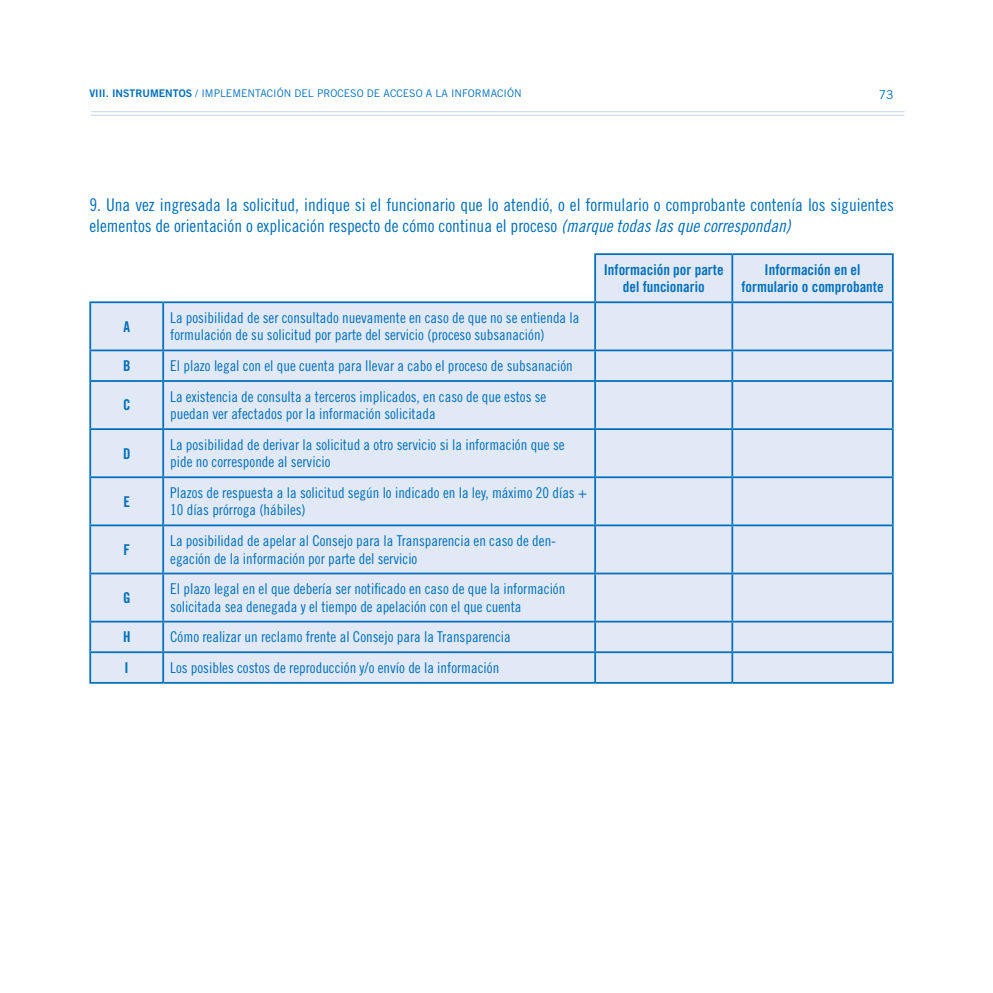
<style>
.page{position:relative;width:993px;height:993px;background:#fff}
.page>*{position:absolute;margin:0;border:0;box-sizing:border-box;transform-origin:0 0}
.t1{font:17.5px/21px "Trade Gothic LT Std Cn 18";color:#006fba}
.t2{font:14.88px/17.5px "Trade Gothic LT Std Cn 18";color:#006fba}
.t3{font:14.88px/17.5px "Trade Gothic LT Std Bd Cn 20";color:#006fba;text-align:center}
.t4{font:12.25px "Trade Gothic";color:#006fba}
.t5{font:10.5px "Trade Gothic LT Std";color:#006fba}
.s1{font-family:"Trade Gothic LT Std Bd 2"}
.s2{font-family:"Trade Gothic LT Std Cn 18 Obl"}
</style>
<div class="page">
<hr style="left:91px;top:115px;width:813px;height:1px;background:#c6d5ed">
<hr style="left:91px;top:111px;width:813px;height:1px;background:#c6d5ed">
<svg style="left:91px;top:255px;width:800px;height:426px;background:#e1e9f6"></svg>
<hr style="left:891px;top:255px;width:2px;height:46px;background:#006fba">
<hr style="left:89px;top:301px;width:74px;height:2px;background:#006fba">
<hr style="left:891px;top:303px;width:2px;height:46px;background:#006fba">
<hr style="left:89px;top:349px;width:74px;height:2px;background:#006fba">
<hr style="left:89px;top:303px;width:2px;height:46px;background:#006fba">
<hr style="left:89px;top:351px;width:2px;height:29px;background:#006fba">
<hr style="left:89px;top:380px;width:74px;height:2px;background:#006fba">
<hr style="left:89px;top:382px;width:2px;height:46px;background:#006fba">
<hr style="left:89px;top:428px;width:74px;height:2px;background:#006fba">
<hr style="left:89px;top:430px;width:2px;height:46px;background:#006fba">
<hr style="left:89px;top:476px;width:74px;height:2px;background:#006fba">
<hr style="left:89px;top:478px;width:2px;height:46px;background:#006fba">
<hr style="left:89px;top:524px;width:74px;height:2px;background:#006fba">
<hr style="left:89px;top:526px;width:2px;height:46px;background:#006fba">
<hr style="left:89px;top:572px;width:74px;height:2px;background:#006fba">
<hr style="left:89px;top:574px;width:2px;height:46px;background:#006fba">
<hr style="left:89px;top:620px;width:74px;height:2px;background:#006fba">
<hr style="left:89px;top:622px;width:2px;height:29px;background:#006fba">
<hr style="left:89px;top:651px;width:74px;height:2px;background:#006fba">
<hr style="left:89px;top:653px;width:2px;height:28px;background:#006fba">
<hr style="left:89px;top:681px;width:74px;height:2px;background:#006fba">
<hr style="left:891px;top:351px;width:2px;height:29px;background:#006fba">
<hr style="left:891px;top:382px;width:2px;height:46px;background:#006fba">
<hr style="left:163px;top:301px;width:432px;height:2px;background:#006fba">
<hr style="left:162px;top:303px;width:2px;height:46px;background:#006fba">
<hr style="left:163px;top:349px;width:432px;height:2px;background:#006fba">
<hr style="left:162px;top:351px;width:2px;height:29px;background:#006fba">
<hr style="left:163px;top:380px;width:432px;height:2px;background:#006fba">
<hr style="left:162px;top:382px;width:2px;height:46px;background:#006fba">
<hr style="left:163px;top:428px;width:432px;height:2px;background:#006fba">
<hr style="left:162px;top:430px;width:2px;height:46px;background:#006fba">
<hr style="left:163px;top:476px;width:432px;height:2px;background:#006fba">
<hr style="left:162px;top:478px;width:2px;height:46px;background:#006fba">
<hr style="left:163px;top:524px;width:432px;height:2px;background:#006fba">
<hr style="left:162px;top:526px;width:2px;height:46px;background:#006fba">
<hr style="left:163px;top:572px;width:432px;height:2px;background:#006fba">
<hr style="left:162px;top:574px;width:2px;height:46px;background:#006fba">
<hr style="left:163px;top:620px;width:432px;height:2px;background:#006fba">
<hr style="left:162px;top:622px;width:2px;height:29px;background:#006fba">
<hr style="left:163px;top:651px;width:432px;height:2px;background:#006fba">
<hr style="left:162px;top:653px;width:2px;height:28px;background:#006fba">
<hr style="left:163px;top:681px;width:432px;height:2px;background:#006fba">
<hr style="left:594px;top:253px;width:138px;height:2px;background:#006fba">
<hr style="left:594px;top:255px;width:2px;height:46px;background:#006fba">
<hr style="left:732px;top:253px;width:161px;height:2px;background:#006fba">
<hr style="left:731px;top:255px;width:2px;height:46px;background:#006fba">
<hr style="left:595px;top:301px;width:137px;height:2px;background:#006fba">
<hr style="left:594px;top:303px;width:2px;height:46px;background:#006fba">
<hr style="left:595px;top:349px;width:137px;height:2px;background:#006fba">
<hr style="left:594px;top:351px;width:2px;height:29px;background:#006fba">
<hr style="left:595px;top:380px;width:137px;height:2px;background:#006fba">
<hr style="left:594px;top:382px;width:2px;height:46px;background:#006fba">
<hr style="left:595px;top:428px;width:137px;height:2px;background:#006fba">
<hr style="left:594px;top:430px;width:2px;height:46px;background:#006fba">
<hr style="left:595px;top:476px;width:137px;height:2px;background:#006fba">
<hr style="left:594px;top:478px;width:2px;height:46px;background:#006fba">
<hr style="left:595px;top:524px;width:137px;height:2px;background:#006fba">
<hr style="left:594px;top:526px;width:2px;height:46px;background:#006fba">
<hr style="left:595px;top:572px;width:137px;height:2px;background:#006fba">
<hr style="left:594px;top:574px;width:2px;height:46px;background:#006fba">
<hr style="left:595px;top:620px;width:137px;height:2px;background:#006fba">
<hr style="left:594px;top:622px;width:2px;height:29px;background:#006fba">
<hr style="left:595px;top:651px;width:137px;height:2px;background:#006fba">
<hr style="left:594px;top:653px;width:2px;height:28px;background:#006fba">
<hr style="left:595px;top:681px;width:137px;height:2px;background:#006fba">
<hr style="left:732px;top:301px;width:161px;height:2px;background:#006fba">
<hr style="left:731px;top:303px;width:2px;height:46px;background:#006fba">
<hr style="left:732px;top:349px;width:161px;height:2px;background:#006fba">
<hr style="left:731px;top:351px;width:2px;height:29px;background:#006fba">
<hr style="left:732px;top:380px;width:161px;height:2px;background:#006fba">
<hr style="left:731px;top:382px;width:2px;height:46px;background:#006fba">
<hr style="left:732px;top:428px;width:161px;height:2px;background:#006fba">
<hr style="left:731px;top:430px;width:2px;height:46px;background:#006fba">
<hr style="left:891px;top:430px;width:2px;height:46px;background:#006fba">
<hr style="left:732px;top:476px;width:161px;height:2px;background:#006fba">
<hr style="left:731px;top:478px;width:2px;height:46px;background:#006fba">
<hr style="left:891px;top:478px;width:2px;height:46px;background:#006fba">
<hr style="left:732px;top:524px;width:161px;height:2px;background:#006fba">
<hr style="left:731px;top:526px;width:2px;height:46px;background:#006fba">
<hr style="left:891px;top:526px;width:2px;height:46px;background:#006fba">
<hr style="left:732px;top:572px;width:161px;height:2px;background:#006fba">
<hr style="left:731px;top:574px;width:2px;height:46px;background:#006fba">
<hr style="left:891px;top:574px;width:2px;height:46px;background:#006fba">
<hr style="left:732px;top:620px;width:161px;height:2px;background:#006fba">
<hr style="left:731px;top:622px;width:2px;height:29px;background:#006fba">
<hr style="left:891px;top:622px;width:2px;height:29px;background:#006fba">
<hr style="left:732px;top:651px;width:161px;height:2px;background:#006fba">
<hr style="left:731px;top:653px;width:2px;height:28px;background:#006fba">
<hr style="left:891px;top:653px;width:2px;height:28px;background:#006fba">
<hr style="left:732px;top:681px;width:161px;height:2px;background:#006fba">
<p class="t5" style="left:89px;top:87px;width:433px"><span class="s1">VIII. INSTRUMENTOS</span> / IMPLEMENTACIÓN DEL PROCESO DE ACCESO A LA INFORMACIÓN</p>
<p class="t4" style="left:878px;top:87px;width:16px">73</p>
<p class="t1" style="left:89px;top:194px;width:805px">9. Una vez ingresada la solicitud, indique si el funcionario que lo atendió, o el formulario o comprobante contenía los siguientes elementos de orientación o explicación respecto de cómo continua el proceso <span class="s2">(marque todas las que correspondan)</span></p>
<p class="t3" style="left:123px;top:317px;width:8px">A</p>
<p class="t2" style="left:170px;top:308px;width:410px">La posibilidad de ser consultado nuevamente en caso de que no se entienda la formulación de su solicitud por parte del servicio (proceso subsanación)</p>
<p class="t3" style="left:123px;top:357px;width:9px">B</p>
<p class="t2" style="left:170px;top:357px;width:404px">El plazo legal con el que cuenta para llevar a cabo el proceso de subsanación</p>
<p class="t3" style="left:123px;top:396px;width:9px">C</p>
<p class="t2" style="left:170px;top:387px;width:377px">La existencia de consulta a terceros implicados, en caso de que estos se puedan ver afectados por la información solicitada</p>
<p class="t3" style="left:123px;top:444px;width:9px">D</p>
<p class="t2" style="left:170px;top:435px;width:396px">La posibilidad de derivar la solicitud a otro servicio si la información que se pide no corresponde al servicio</p>
<p class="t3" style="left:123px;top:492px;width:8px">E</p>
<p class="t2" style="left:170px;top:483px;width:418px">Plazos de respuesta a la solicitud según lo indicado en la ley, máximo 20 días +<br>10 días prórroga (hábiles)</p>
<p class="t3" style="left:123px;top:540px;width:8px">F</p>
<p class="t2" style="left:170px;top:531px;width:387px">La posibilidad de apelar al Consejo para la Transparencia en caso de den&shy;egación de la información por parte del servicio</p>
<p class="t3" style="left:123px;top:588px;width:9px">G</p>
<p class="t2" style="left:170px;top:579px;width:396px">El plazo legal en el que debería ser notificado en caso de que la información solicitada sea denegada y el tiempo de apelación con el que cuenta</p>
<p class="t3" style="left:123px;top:628px;width:9px">H</p>
<p class="t2" style="left:170px;top:628px;width:342px">Cómo realizar un reclamo frente al Consejo para la Transparencia</p>
<p class="t3" style="left:125px;top:658px;width:6px">I</p>
<p class="t2" style="left:170px;top:658px;width:330px">Los posibles costos de reproducción y/o envío de la información</p>
<p class="t3" style="left:603px;top:260px;width:121px">Información por parte del funcionario</p>
<p class="t3" style="left:764px;top:260px;width:97px">Información en el</p>
<p class="t3" style="left:741px;top:278px;width:144px">formulario o comprobante</p>
</div>
